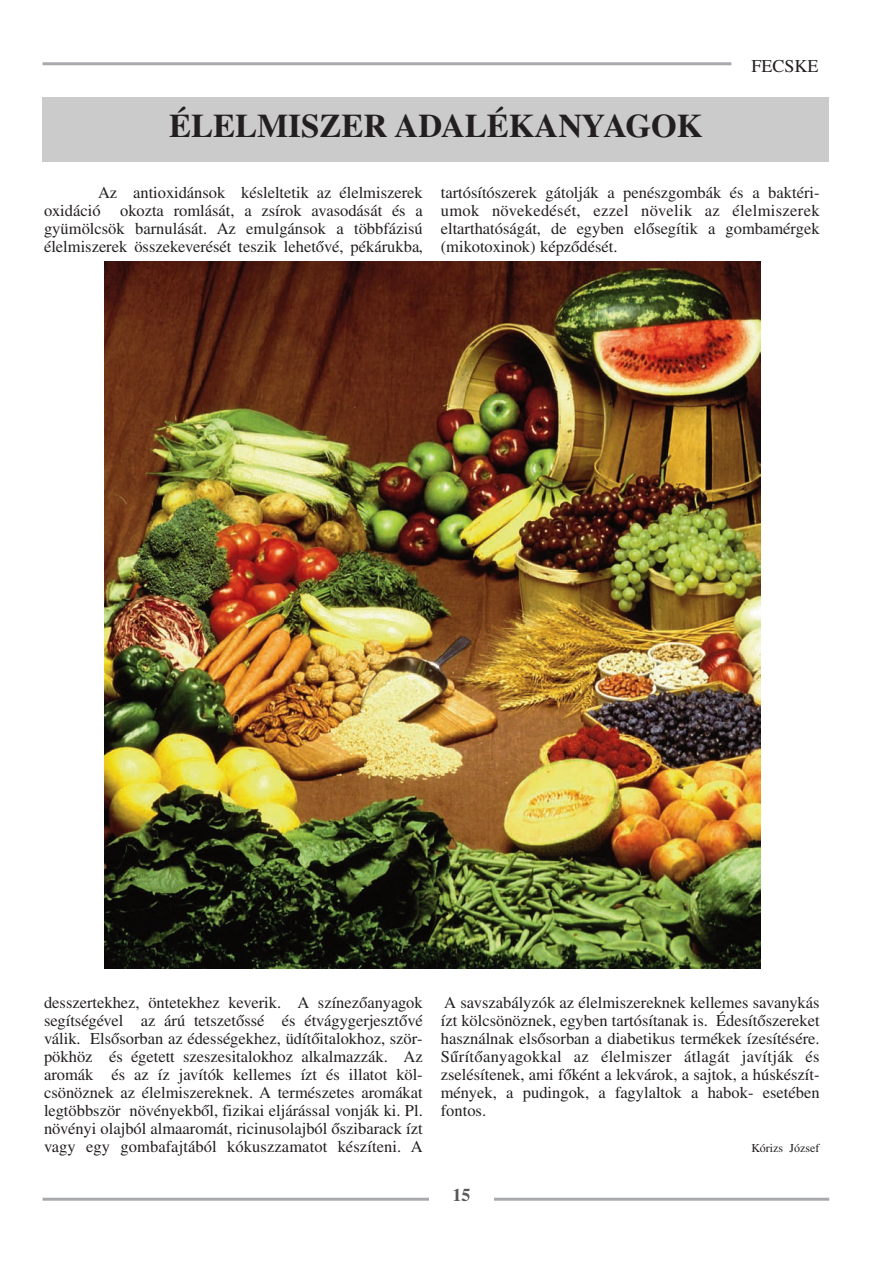
<style>
.page{position:relative;width:893px;height:1263px;background:#fff}
.page>*{position:absolute;margin:0;border:0;box-sizing:border-box;transform-origin:0 0}
.t1{font:700 33px "Times CE";color:#231f20}
.t2{font:18px "Times CE";color:#231f20}
.t3{font:700 18px "Times CE";color:#57585a}
.t4{font:16.5px/18px "Times CE";color:#231f20;text-align:justify}
.t5{font:12px "Times CE";color:#231f20}
</style>
<div class="page">
<hr style="left:43px;top:1198px;width:786px;height:3px;background:#a8a9ad">
<div style="left:429px;top:1184px;width:65px;height:25px;background:#fff"></div>
<hr style="left:43px;top:62px;width:688px;height:3px;background:#a8a9ad">
<div style="left:43px;top:98px;width:786px;height:64px;background:#cbcbcb"></div>
<img style="left:104px;top:261px;width:656px;height:707px">
<h1 class="t1" style="left:169px;top:115px;width:535px">ÉLELMISZER ADALÉKANYAGOK</h1>
<p class="t2" style="left:751px;top:59px;width:69px">FECSKE</p>
<p class="t4" style="left:44px;top:185px;width:380px;text-indent:54px">Az antioxidánsok késleltetik az élelmiszerek oxidáció okozta romlását, a zsírok avasodását és a gyümölcsök barnulását. Az emulgánsok a többfázisú élelmiszerek összekeverését teszik lehetővé, pékárukba,</p>
<p class="t4" style="left:441px;top:185px;width:380px">tartósítószerek gátolják a penészgombák és a baktéri&shy;umok növekedését, ezzel növelik az élelmiszerek eltarthatóságát, de egyben elősegítik a gombamérgek (mikotoxinok) képződését.</p>
<p class="t4" style="left:44px;top:995px;width:380px">desszertekhez, öntetekhez keverik. A színezőanyagok segítségével az árú tetszetőssé és étvágygerjesztővé válik. Elsősorban az édességekhez, üdítőitalokhoz, ször&shy;pökhöz és égetett szeszesitalokhoz alkalmazzák. Az aromák és az íz javítók kellemes ízt és illatot köl&shy;csönöznek az élelmiszereknek. A természetes aromákat legtöbbször növényekből, fizikai eljárással vonják ki. Pl. növényi olajból almaaromát, ricinusolajból őszibarack ízt vagy egy gombafajtából kókuszzamatot készíteni. A</p>
<p class="t4" style="left:441px;top:995px;width:380px">A savszabályzók az élelmiszereknek kellemes savanykás ízt kölcsönöznek, egyben tartósítanak is. Édesítőszereket használnak elsősorban a diabetikus termékek ízesítésére.<br>Sűrítőanyagokkal az élelmiszer átlagát javítják és zselésítenek, ami főként a lekvárok, a sajtok, a húskészít&shy;mények, a pudingok, a fagylaltok a habok- esetében fontos.</p>
<p class="t5" style="left:751px;top:1144px;width:70px">Kórizs József</p>
<p class="t3" style="left:453px;top:1189px;width:19px">15</p>
</div>
